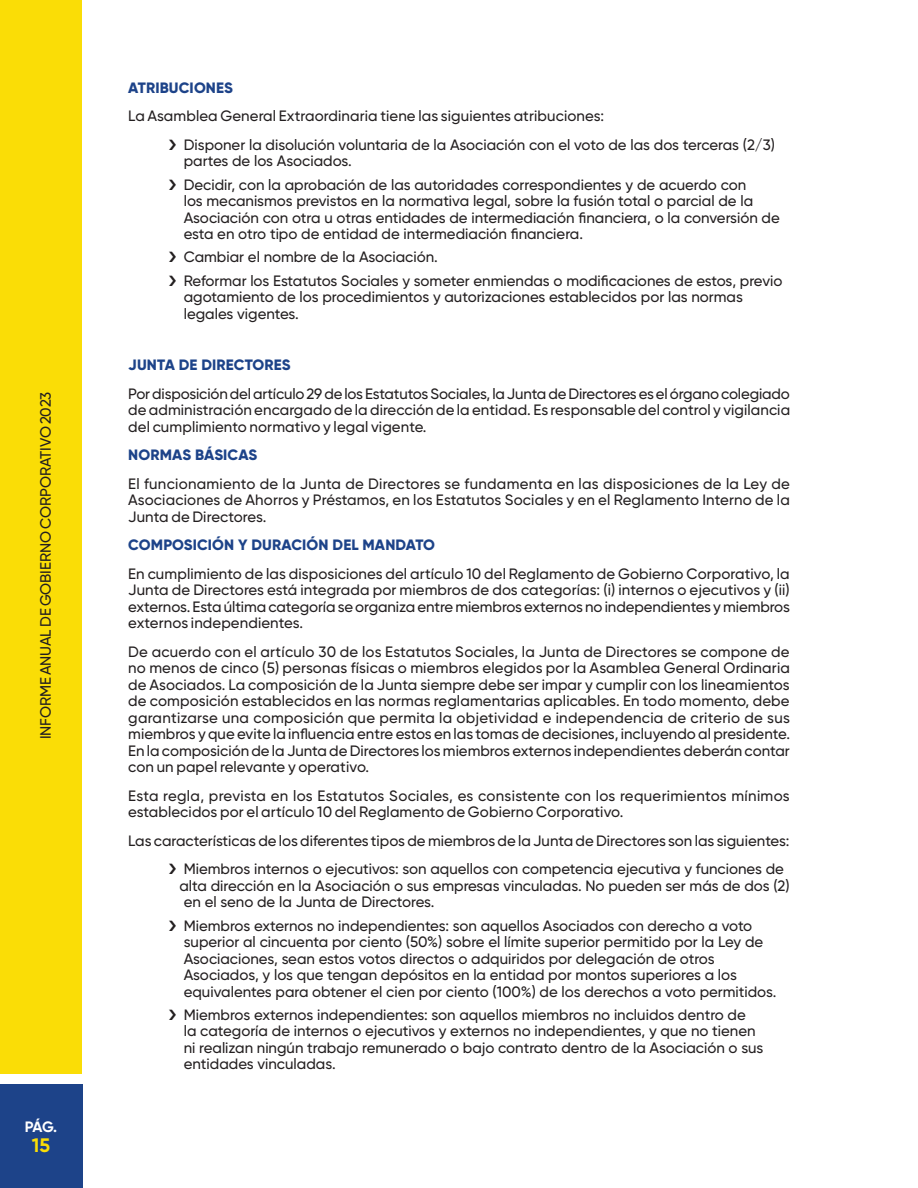
<style>
.page{position:relative;width:918px;height:1188px;background:#fff}
.page>*{position:absolute;margin:0;border:0;box-sizing:border-box;transform-origin:0 0}
.t1{font:700 19.5px "Gilroy";color:#fadd06}
.Body_Text{font:500 15px/16.5px "Gilroy";color:#231f20}
.Subtitulos{font:800 15px "Gilroy";letter-spacing:.01em;color:#1d4389}
.t2{font:700 15px "Gilroy";color:#fff}
</style>
<div class="page">
<div style="left:0;top:0;width:82px;height:1074px;background:#fadd06"></div>
<div style="left:0;top:1084px;width:82px;height:104px;background:#1d4389"></div>
<p class="Body_Text" style="left:37px;top:739px;width:349px;rotate:-90deg">INFORME ANUAL DE GOBIERNO CORPORATIVO 2023</p>
<p class="t2" style="left:25px;top:1118px;width:34px">PÁG.</p>
<h1 class="t1" style="left:32px;top:1133px;width:20px">15</h1>
<p class="Subtitulos" style="left:128px;top:78px;width:106px">ATRIBUCIONES</p>
<p class="Body_Text" style="left:128px;top:108px;width:477px">La Asamblea General Extraordinaria tiene las siguientes atribuciones:</p>
<p class="Body_Text" style="left:184px;top:136px;width:593px">Disponer la disolución voluntaria de la Asociación con el voto de las dos terceras (2/3) partes de los Asociados.</p>
<p class="Body_Text" style="left:184px;top:176px;width:598px">Decidir, con la aprobación de las autoridades correspondientes y de acuerdo con<br>los mecanismos previstos en la normativa legal, sobre la fusión total o parcial de la Asociación con otra u otras entidades de intermediación financiera, o la conversión de esta en otro tipo de entidad de intermediación financiera.</p>
<p class="Body_Text" style="left:184px;top:249px;width:256px">Cambiar el nombre de la Asociación.</p>
<p class="Body_Text" style="left:184px;top:272px;width:600px">Reformar los Estatutos Sociales y someter enmiendas o modificaciones de estos, previo agotamiento de los procedimientos y autorizaciones establecidos por las normas legales vigentes.</p>
<p class="Subtitulos" style="left:128px;top:356px;width:164px">JUNTA DE DIRECTORES</p>
<p class="Body_Text" style="left:128px;top:385px;width:663px;text-align:justify">Por disposición del artículo 29 de los Estatutos Sociales, la Junta de Directores es el órgano colegiado de administración encargado de la dirección de la entidad. Es responsable del control y vigilancia del cumplimiento normativo y legal vigente.</p>
<p class="Subtitulos" style="left:128px;top:446px;width:130px">NORMAS BÁSICAS</p>
<p class="Body_Text" style="left:128px;top:475px;width:663px;text-align:justify">El funcionamiento de la Junta de Directores se fundamenta en las disposiciones de la Ley de Asociaciones de Ahorros y Préstamos, en los Estatutos Sociales y en el Reglamento Interno de la Junta de Directores.</p>
<p class="Subtitulos" style="left:128px;top:536px;width:308px">COMPOSICIÓN Y DURACIÓN DEL MANDATO</p>
<p class="Body_Text" style="left:128px;top:565px;width:663px;text-align:justify">En cumplimiento de las disposiciones del artículo 10 del Reglamento de Gobierno Corporativo, la Junta de Directores está integrada por miembros de dos categorías: (i) internos o ejecutivos y (ii) externos. Esta última categoría se organiza entre miembros externos no independientes y miembros externos independientes.</p>
<p class="Body_Text" style="left:128px;top:643px;width:663px;text-align:justify">De acuerdo con el artículo 30 de los Estatutos Sociales, la Junta de Directores se compone de no menos de cinco (5) personas físicas o miembros elegidos por la Asamblea General Ordinaria de Asociados. La composición de la Junta siempre debe ser impar y cumplir con los lineamientos de composición establecidos en las normas reglamentarias aplicables. En todo momento, debe garantizarse una composición que permita la objetividad e independencia de criterio de sus miembros y que evite la influencia entre estos en las tomas de decisiones, incluyendo al presidente.<br>En la composición de la Junta de Directores los miembros externos independientes deberán contar con un papel relevante y operativo.</p>
<p class="Body_Text" style="left:128px;top:787px;width:663px">Esta regla, prevista en los Estatutos Sociales, es consistente con los requerimientos mínimos establecidos por el artículo 10 del Reglamento de Gobierno Corporativo.</p>
<p class="Body_Text" style="left:128px;top:832px;width:663px">Las características de los diferentes tipos de miembros de la Junta de Directores son las siguientes:</p>
<p class="Body_Text" style="left:179px;top:861px;width:612px">Miembros internos o ejecutivos: son aquellos con competencia ejecutiva y funciones de alta dirección en la Asociación o sus empresas vinculadas. No pueden ser más de dos (2) en el seno de la Junta de Directores.</p>
<p class="Body_Text" style="left:184px;top:917px;width:594px">Miembros externos no independientes: son aquellos Asociados con derecho a voto superior al cincuenta por ciento (50%) sobre el límite superior permitido por la Ley de Asociaciones, sean estos votos directos o adquiridos por delegación de otros Asociados, y los que tengan depósitos en la entidad por montos superiores a los equivalentes para obtener el cien por ciento (100%) de los derechos a voto permitidos.</p>
<p class="Body_Text" style="left:184px;top:1006px;width:581px">Miembros externos independientes: son aquellos miembros no incluidos dentro de<br>la categoría de internos o ejecutivos y externos no independientes, y que no tienen ni realizan ningún trabajo remunerado o bajo contrato dentro de la Asociación o sus entidades vinculadas.</p>
</div>
